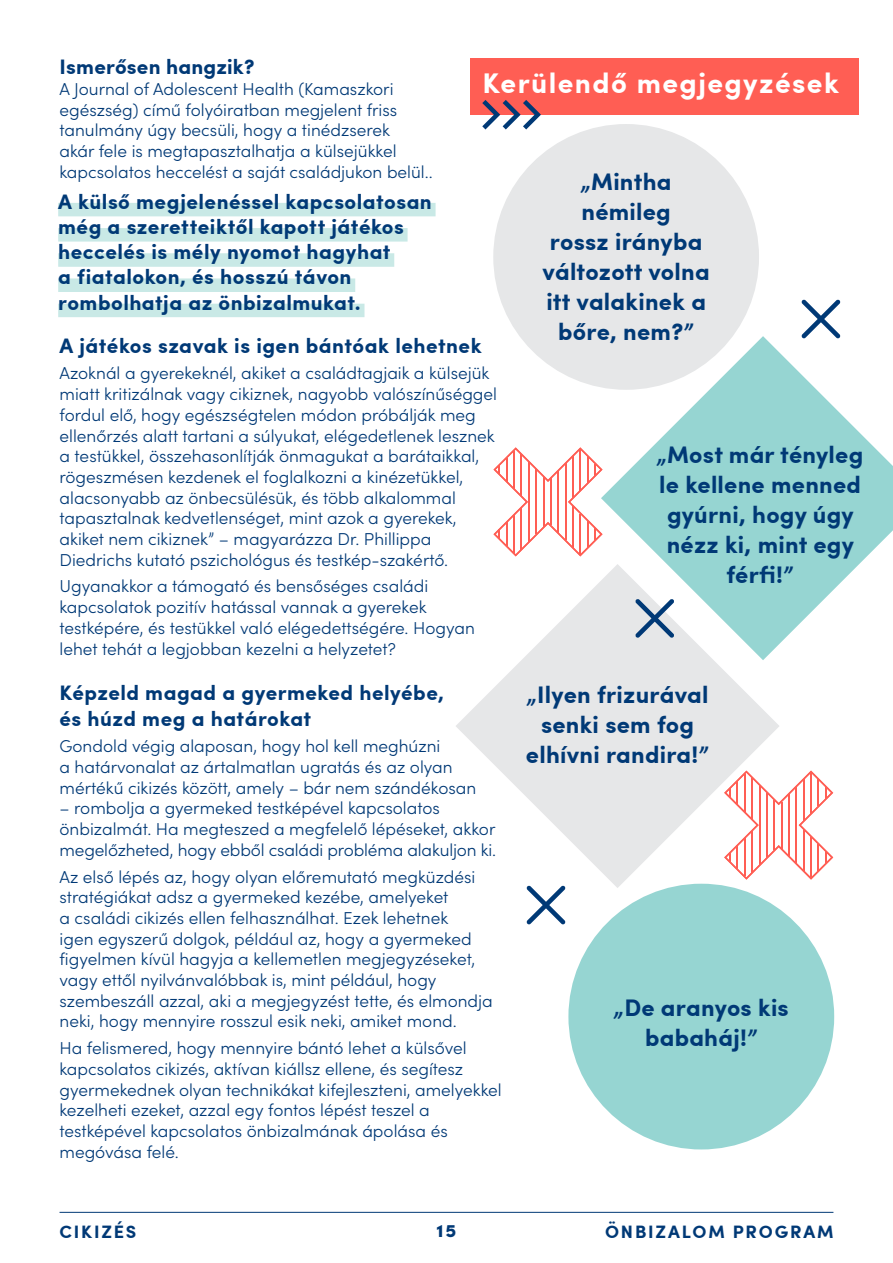
<style>
.page{position:relative;width:893px;height:1263px;background:#fff}
.page>*{position:absolute;margin:0;border:0;box-sizing:border-box;transform-origin:0 0}
.t1{font:700 28.5px "Sofia Pro";letter-spacing:.05em;color:#fff}
.t2{font:700 24px/30px "Sofia Pro";letter-spacing:.01em;color:#003976;text-align:center}
.t3{font:700 21px/25.2px "Sofia Pro";letter-spacing:.02em;color:#003976}
.t4{font:700 18px "Sofia Pro";letter-spacing:.1em;color:#003976}
.t5{font:900 18px "Sofia Pro";color:#003976}
.t6{font:300 17.25px/20.7px "Sofia Pro";color:#003976}
</style>
<div class="page">
<svg style="left:602px;top:336px;width:291px;height:307px;fill:#96d5d2"></svg>
<svg style="left:456px;top:564px;width:324px;height:324px;fill:#e6e7e8"></svg>
<div style="left:493px;top:124px;width:266px;height:266px;background:#e6e7e8;border-radius:50%"></div>
<div style="left:568px;top:884px;width:266px;height:265px;background:#96d5d2;border-radius:50%"></div>
<svg style="left:635px;top:599px;width:39px;height:39px;background:#a3b5c8"></svg>
<svg style="left:526px;top:885px;width:39px;height:39px"></svg>
<svg style="left:801px;top:299px;width:39px;height:39px"></svg>
<svg style="left:493px;top:447px;width:109px;height:109px"></svg>
<svg style="left:724px;top:771px;width:109px;height:109px"></svg>
<div style="left:470px;top:59px;width:389px;height:56px;background:#ff5e54"></div>
<svg style="left:482px;top:100px;width:59px;height:29px"></svg>
<div style="left:58px;top:203px;width:378px;height:13px;background:#c9e9e6"></div>
<div style="left:58px;top:228px;width:350px;height:14px;background:#c9e9e6"></div>
<div style="left:58px;top:253px;width:336px;height:14px;background:#c9e9e6"></div>
<div style="left:58px;top:278px;width:297px;height:14px;background:#c9e9e6"></div>
<div style="left:58px;top:304px;width:306px;height:13px;background:#c9e9e6"></div>
<hr style="left:60px;top:1212px;width:773px;height:1px;background:#003976">
<p class="t3" style="left:60px;top:53px;width:197px">Ismerősen hangzik?</p>
<p class="t6" style="left:60px;top:78px;width:375px">A Journal of Adolescent Health (Kamaszkori egészség) című folyóiratban megjelent friss tanulmány úgy becsüli, hogy a tinédzserek<br>akár fele is megtapasztalhatja a külsejükkel kapcsolatos heccelést a saját családjukon belül..</p>
<h1 class="t1" style="left:482px;top:61px;width:358px">Kerülendő megjegyzések</h1>
<h2 class="t2" style="left:543px;top:165px;width:169px">„Mintha némileg<br>rossz irányba változott volna itt valakinek a bőre, nem?”</h2>
<p class="t3" style="left:58px;top:188px;width:375px">A külső megjelenéssel kapcsolatosan még a szeretteiktől kapott játékos heccelés is mély nyomot hagyhat<br>a fiatalokon, és hosszú távon rombolhatja az önbizalmukat.</p>
<p class="t3" style="left:60px;top:331px;width:424px">A játékos szavak is igen bántóak lehetnek</p>
<p class="t6" style="left:60px;top:362px;width:439px">Azoknál a gyerekeknél, akiket a családtagjaik a külsejük miatt kritizálnak vagy cikiznek, nagyobb valószínűséggel fordul elő, hogy egészségtelen módon próbálják meg ellenőrzés alatt tartani a súlyukat, elégedetlenek lesznek a testükkel, összehasonlítják önmagukat a barátaikkal, rögeszmésen kezdenek el foglalkozni a kinézetükkel, alacsonyabb az önbecsülésük, és több alkalommal tapasztalnak kedvetlenséget, mint azok a gyerekek, akiket nem cikiznek” – magyarázza Dr. Phillippa Diedrichs kutató pszichológus és testkép-szakértő.</p>
<p class="t6" style="left:60px;top:575px;width:417px">Ugyanakkor a támogató és bensőséges családi kapcsolatok pozitív hatással vannak a gyerekek testképére, és testükkel való elégedettségére. Hogyan lehet tehát a legjobban kezelni a helyzetet?</p>
<p class="t3" style="left:60px;top:679px;width:386px">Képzeld magad a gyermeked helyébe, és húzd meg a határokat</p>
<p class="t6" style="left:60px;top:735px;width:418px">Gondold végig alaposan, hogy hol kell meghúzni<br>a határvonalat az ártalmatlan ugratás és az olyan mértékű cikizés között, amely – bár nem szándékosan</p>
<p class="t6" style="left:60px;top:797px;width:438px">– rombolja a gyermeked testképével kapcsolatos önbizalmát. Ha megteszed a megfelelő lépéseket, akkor megelőzheted, hogy ebből családi probléma alakuljon ki.</p>
<p class="t6" style="left:60px;top:865px;width:435px">Az első lépés az, hogy olyan előremutató megküzdési stratégiákat adsz a gyermeked kezébe, amelyeket<br>a családi cikizés ellen felhasználhat. Ezek lehetnek<br>igen egyszerű dolgok, például az, hogy a gyermeked figyelmen kívül hagyja a kellemetlen megjegyzéseket, vagy ettől nyilvánvalóbbak is, mint például, hogy szembeszáll azzal, aki a megjegyzést tette, és elmondja neki, hogy mennyire rosszul esik neki, amiket mond.</p>
<p class="t6" style="left:60px;top:1037px;width:444px">Ha felismered, hogy mennyire bántó lehet a külsővel kapcsolatos cikizés, aktívan kiállsz ellene, és segítesz gyermekednek olyan technikákat kifejleszteni, amelyekkel kezelheti ezeket, azzal egy fontos lépést teszel a testképével kapcsolatos önbizalmának ápolása és megóvása felé.</p>
<h2 class="t2" style="left:657px;top:438px;width:208px">„Most már tényleg le kellene menned gyúrni, hogy úgy nézz ki, mint egy férfi!”</h2>
<h2 class="t2" style="left:526px;top:678px;width:185px">„Ilyen frizurával senki sem fog elhívni randira!”</h2>
<h2 class="t2" style="left:614px;top:991px;width:176px">„De aranyos kis babaháj!”</h2>
<p class="t4" style="left:60px;top:1217px;width:78px">CIKIZÉS</p>
<p class="t5" style="left:437px;top:1217px;width:21px">15</p>
<p class="t4" style="left:605px;top:1217px;width:230px">ÖNBIZALOM PROGRAM</p>
</div>
